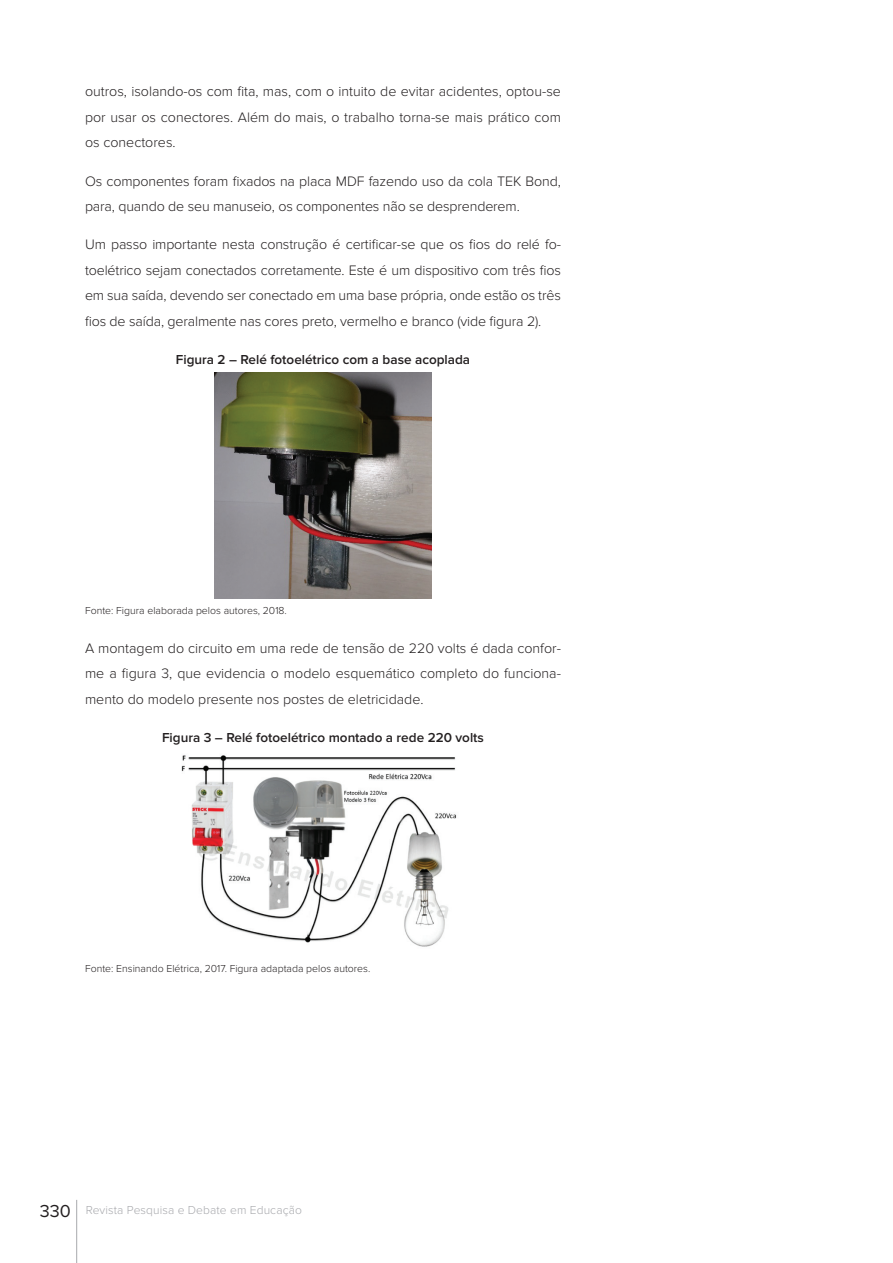
<style>
.page{position:relative;width:893px;height:1263px;background:#fff}
.page>*{position:absolute;margin:0;border:0;box-sizing:border-box;transform-origin:0 0}
.t1{font:300 14.25px/25.5px "Proxima Nova";letter-spacing:-.01em;color:#231f20;text-align:justify}
.t2{font:600 13.5px "Proxima Nova";color:#231f20}
.t3{font:300 12px "Proxima Nova";letter-spacing:.01em;color:#a8a9ad}
.t4{font:300 10.5px "Proxima Nova";color:#231f20}
.s1{font-weight:400;font-size:18px;color:#231f20}
</style>
<div class="page">
<hr style="left:76px;top:1200px;width:1px;height:63px;background:#a8a9ad">
<img style="left:214px;top:373px;width:218px;height:226px">
<img style="left:181px;top:755px;width:276px;height:192px">
<p class="t1" style="left:85px;top:79px;width:477px">outros, isolando-os com fita, mas, com o intuito de evitar acidentes, optou-se por usar os conectores. Além do mais, o trabalho torna-se mais prático com os conectores.</p>
<p class="t1" style="left:85px;top:168px;width:477px">Os componentes foram fixados na placa MDF fazendo uso da cola TEK Bond, para, quando de seu manuseio, os componentes não se desprenderem.</p>
<p class="t1" style="left:85px;top:232px;width:477px">Um passo importante nesta construção é certificar-se que os fios do relé fo&shy;toelétrico sejam conectados corretamente. Este é um dispositivo com três fios em sua saída, devendo ser conectado em uma base própria, onde estão os três fios de saída, geralmente nas cores preto, vermelho e branco (vide figura 2).</p>
<p class="t2" style="left:176px;top:352px;width:296px">Figura 2 – Relé fotoelétrico com a base acoplada</p>
<p class="t4" style="left:85px;top:605px;width:203px">Fonte: Figura elaborada pelos autores, 2018.</p>
<p class="t1" style="left:85px;top:635px;width:477px">A montagem do circuito em uma rede de tensão de 220 volts é dada confor&shy;me a figura 3, que evidencia o modelo esquemático completo do funciona&shy;mento do modelo presente nos postes de eletricidade.</p>
<p class="t2" style="left:162px;top:730px;width:323px">Figura 3 – Relé fotoelétrico montado a rede 220 volts</p>
<p class="t4" style="left:85px;top:962px;width:287px">Fonte: Ensinando Elétrica, 2017. Figura adaptada pelos autores.</p>
<p class="t3" style="left:40px;top:1203px;width:264px"><span class="s1">330</span> Revista Pesquisa e Debate em Educação</p>
</div>
